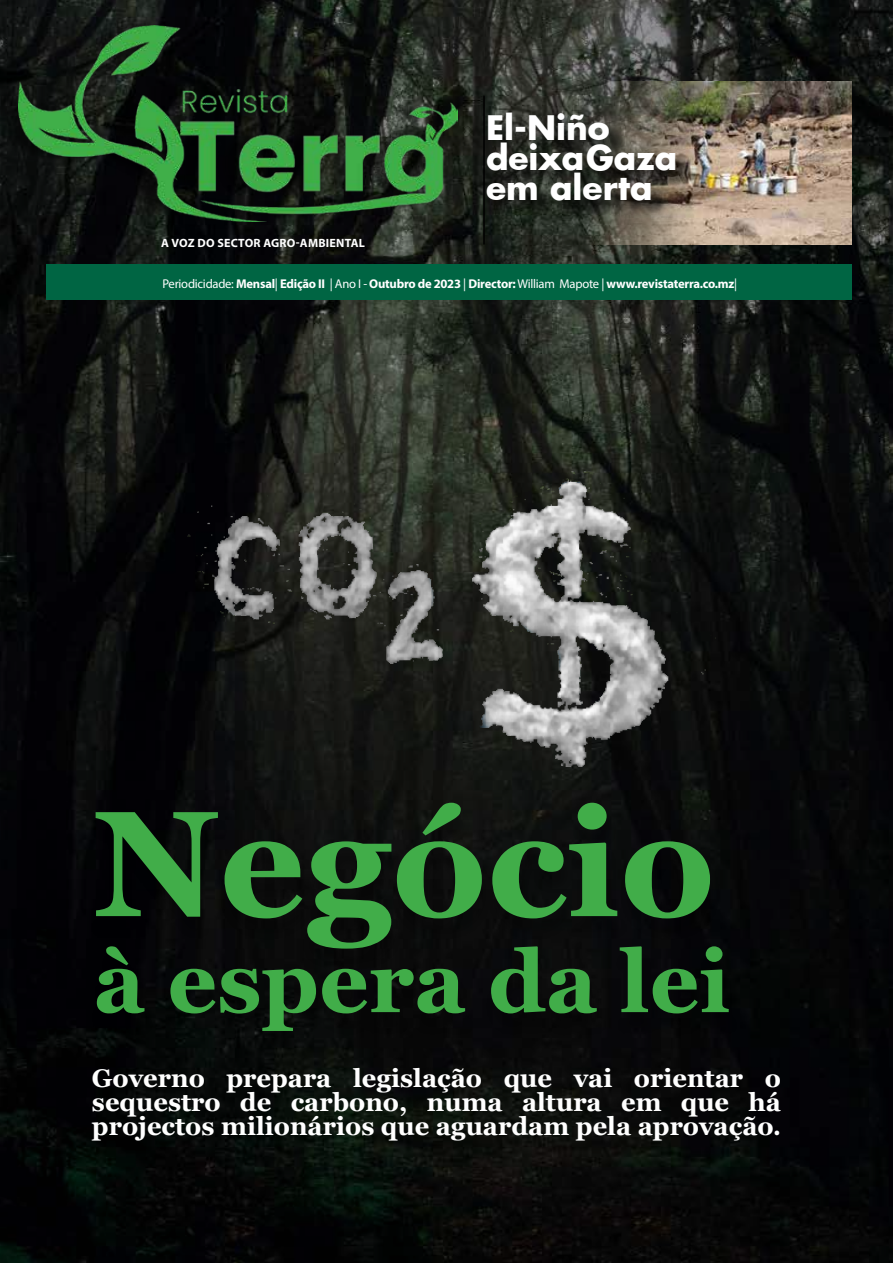
<style>
.page{position:relative;width:893px;height:1263px;background:#fff}
.page>*{position:absolute;margin:0;border:0;box-sizing:border-box;transform-origin:0 0}
.t1{font:700 150px "Georgia";color:#41ad49}
.t2{font:700 87px "Georgia";color:#41ad49}
.t3{font:700 33px/30px "Futura";color:#fff}
.t4{font:700 25.5px/24px "Georgia";color:#fff;text-align:justify}
.t5{font:700 12.75px "Myriad Pro";letter-spacing:-.02em;color:#fff}
.t6{font:700 12px "Myriad Pro";letter-spacing:.02em;color:#fff}
.s1{font-weight:400}
.s2{font-family:"Myriad Pro"}
</style>
<div class="page">
<div style="left:0;top:0;width:893px;height:1263px;background:#000;opacity:.4"></div>
<hr style="left:483px;top:96px;width:2px;height:148px;background:#000">
<div style="left:46px;top:265px;width:806px;height:35px;background:#006543"></div>
<div style="left:90px;top:809px;width:648px;height:245px;background:#08090a"></div>
<img style="left:161px;top:446px;width:611px;height:328px">
<div style="left:0;top:19px;width:451px;height:212px;background:#000;opacity:.5"></div>
<img style="left:18px;top:25px;width:439px;height:196px">
<svg style="left:504px;top:82px;width:26px;height:163px;background:#31342d"></svg>
<img style="left:530px;top:82px;width:322px;height:163px">
<div style="left:490px;top:116px;width:204px;height:103px;background:#000;opacity:.75"></div>
<p class="t6" style="left:161px;top:235px;width:205px">A VOZ DO SECTOR AGRO-AMBIENTAL</p>
<p class="t3" style="left:486px;top:112px;width:193px">El-Niño deixa Gaza em alerta</p>
<p class="t5" style="left:162px;top:275px;width:576px"><span class="s1">Periodicidade:</span> Mensal<span class="s1">|</span> Edição II <span class="s1">| Ano I -</span> Outubro de 2023 <span class="s1">|</span> Director: <span class="s1">William Mapote |</span> www.revistaterra.co.mz<span class="s1">|</span></p>
<h1 class="t1" style="left:93px;top:768px;width:623px">Negócio</h1>
<h2 class="t2" style="left:93px;top:926px;width:638px">à espera da lei</h2>
<p class="t4" style="left:92px;top:1066px;width:690px">Governo prepara legislação que vai orientar o sequestro de carbono, numa altura em que há projectos milionários que aguardam pela aprovação<span class="s2">.</span></p>
</div>
